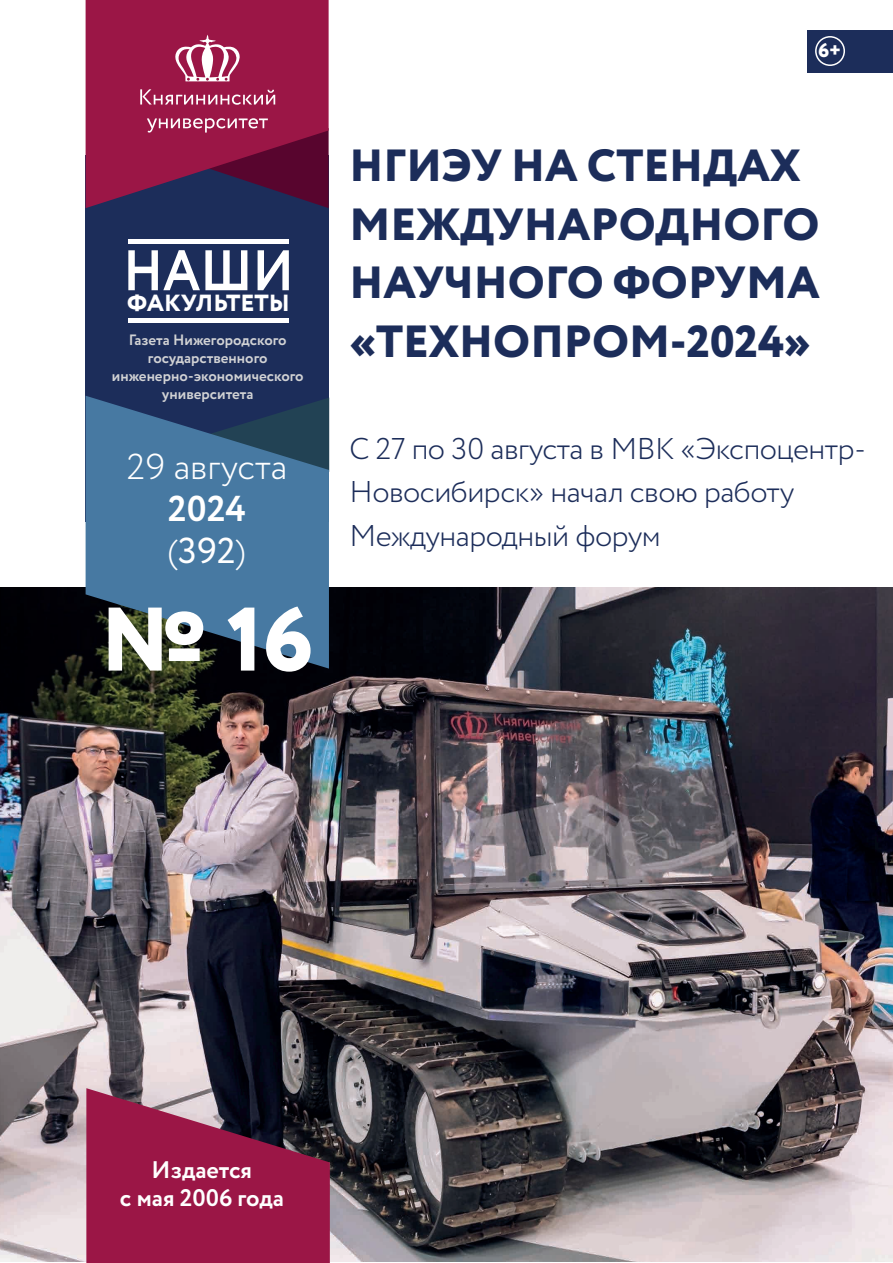
<style>
.page{position:relative;width:893px;height:1263px;background:#fff}
.page>*{position:absolute;margin:0;border:0;box-sizing:border-box;transform-origin:0 0}
.t1{font:800 90px "Circe";color:#fff}
.t2{font:700 57px "Circe";color:#fff;scale:.92 1}
.t3{font:800 45px/58.5px "Circe";color:#1c2d5a}
.t4{font:300 36px "Circe";color:#fff}
.t5{font:700 36px/42px "Circe";color:#fff}
.t6{font:700 31.2px "Circe";letter-spacing:-.01em;color:#fff;scale:.92 1}
.t7{font:300 30px/43.5px "Circe";letter-spacing:-.015em;color:#1c2d5a}
.t8{font:700 24px/28.8px "Circe";color:#fff;text-align:center}
.t9{font:800 19.8px "Circe";color:#fff}
.t10{font:700 15px/18px "Circe";color:#d1d2d4;text-align:center}
.s1{font-weight:300}
.s2{font-weight:400}
</style>
<div class="page">
<img style="left:0;top:588px;width:893px;height:673px">
<div style="left:86px;top:155px;width:243px;height:367px;background:#1c2d5a"></div>
<svg style="left:86px;top:396px;width:243px;height:273px;background:#3b6484"></svg>
<svg style="left:86px;top:1088px;width:244px;height:175px;background:#882047"></svg>
<div style="left:808px;top:30px;width:85px;height:42px;background:#1c2d5a"></div>
<div style="left:86px;top:0;width:243px;height:208px;background:#9b1646"></div>
<svg style="left:140px;top:89px;width:135px;height:16px;background:#b34f73"></svg>
<svg style="left:87px;top:118px;width:242px;height:90px"></svg>
<svg style="left:175px;top:35px;width:65px;height:46px"></svg>
<hr style="left:128px;top:240px;width:161px;height:4px;background:#fff">
<div style="left:128px;top:318px;width:161px;height:5px;background:#fff"></div>
<div style="left:815px;top:36px;width:30px;height:30px;border:2px solid #fff;border-radius:50%"></div>
<h2 class="t2" style="left:123px;top:233px;width:187px">НАШИ</h2>
<p class="t6" style="left:127px;top:279px;width:178px">ФАКУЛЬТЕТЫ</p>
<p class="t10" style="left:112px;top:332px;width:193px">Газета Нижегородского государственного инженерно-экономического университета</p>
<p class="t4" style="left:126px;top:443px;width:162px">29 августа</p>
<p class="t5" style="left:168px;top:489px;width:80px">2024 <span class="s1">(</span><span class="s2">392</span><span class="s1">)</span></p>
<h1 class="t1" style="left:100px;top:579px;width:214px">№ 16</h1>
<p class="t9" style="left:818px;top:37px;width:25px">6+</p>
<h3 class="t3" style="left:349px;top:139px;width:472px">НГИЭУ НА СТЕНДАХ<br>МЕЖДУНАРОДНОГО<br>НАУЧНОГО ФОРУМА «ТЕХНОПРОМ-2024»</h3>
<p class="t7" style="left:349px;top:428px;width:518px">С 27 по 30 августа в МВК «Экспоцентр-<br>Новосибирск» начал свою работу<br>Международный форум</p>
<p class="t8" style="left:120px;top:1156px;width:165px">Издается<br>с мая 2006 года</p>
</div>
